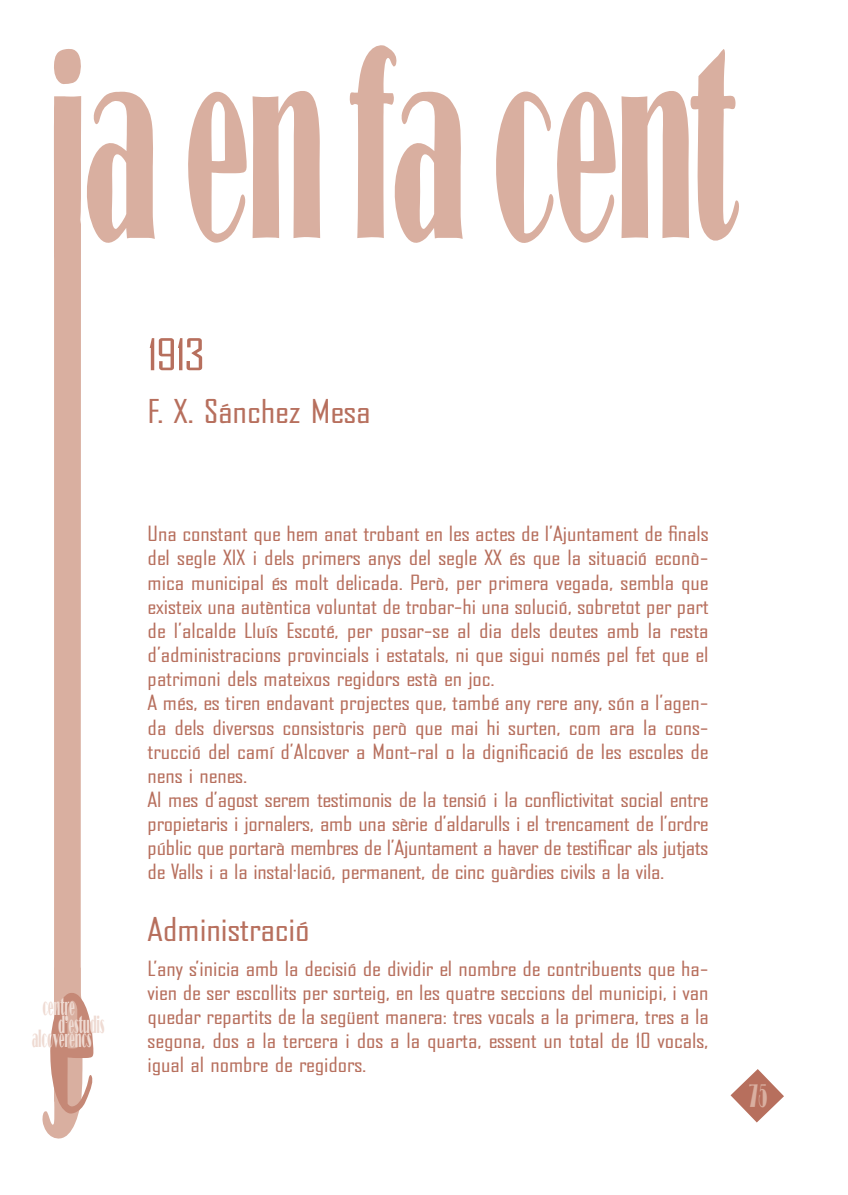
<style>
.page{position:relative;width:848px;height:1195px;background:#fff}
.page>*{position:absolute;margin:0;border:0;box-sizing:border-box;transform-origin:0 0}
.t1{font:210px "Broadway";color:#c58876;scale:.35 1}
.t2{font:42px "Bureau Agency";color:#b76f5d;scale:1.2 1}
.t3{font:31.5px "Bureau Agency";color:#b76f5d;scale:1.2 1}
.t4{font:31.5px "Broadway";color:#d9afa0;scale:.4 1}
.t5{font:24.15px/17.7px "Broadway";letter-spacing:.04em;color:#efdbd3;scale:.35 1}
.t6{font:20.12px/24.2px "Bureau Agency";color:#b76f5d;scale:1.2 1}
</style>
<div class="page">
<svg style="left:730px;top:1069px;width:54px;height:54px"></svg>
<svg style="left:42px;top:275px;width:40px;height:864px"></svg>
<svg style="left:54px;top:45px;width:685px;height:230px"></svg>
<h1 class="t1" style="left:49px;top:905px;width:134px">e</h1>
<p class="t5" style="left:58px;top:997px;width:133px;text-indent:-16px">centre d’estudis</p>
<p class="t5" style="left:32px;top:1029px;width:171px">alcoverencs</p>
<h2 class="t2" style="left:148px;top:332px;width:49px">1913</h2>
<h3 class="t3" style="left:148px;top:394px;width:187px">F. X. Sánchez Mesa</h3>
<p class="t6" style="left:148px;top:522px;width:469px">Una constant que hem anat trobant en les actes de l’Ajuntament de finals del segle XIX i dels primers anys del segle XX és que la situació econò&shy;mica municipal és molt delicada. Però, per primera vegada, sembla que existeix una autèntica voluntat de trobar-hi una solució, sobretot per part de l’alcalde Lluís Escoté, per posar-se al dia dels deutes amb la resta d’administracions provincials i estatals, ni que sigui només pel fet que el patrimoni dels mateixos regidors està en joc.<br>A més, es tiren endavant projectes que, també any rere any, són a l’agen&shy;da dels diversos consistoris però que mai hi surten, com ara la cons&shy;trucció del camí d’Alcover a Mont-ral o la dignificació de les escoles de nens i nenes.<br>Al mes d’agost serem testimonis de la tensió i la conflictivitat social entre propietaris i jornalers, amb una sèrie d’aldarulls i el trencament de l’ordre públic que portarà membres de l’Ajuntament a haver de testificar als jutjats de Valls i a la instal·lació, permanent, de cinc guàrdies civils a la vila.</p>
<h3 class="t3" style="left:148px;top:913px;width:137px">Administració</h3>
<p class="t6" style="left:148px;top:956px;width:469px;text-align:justify">L’any s’inicia amb la decisió de dividir el nombre de contribuents que ha&shy;vien de ser escollits per sorteig, en les quatre seccions del municipi, i van quedar repartits de la següent manera: tres vocals a la primera, tres a la segona, dos a la tercera i dos a la quarta, essent un total de 10 vocals, igual al nombre de regidors.</p>
<h3 class="t4" style="left:749px;top:1076px;width:47px">75</h3>
</div>
